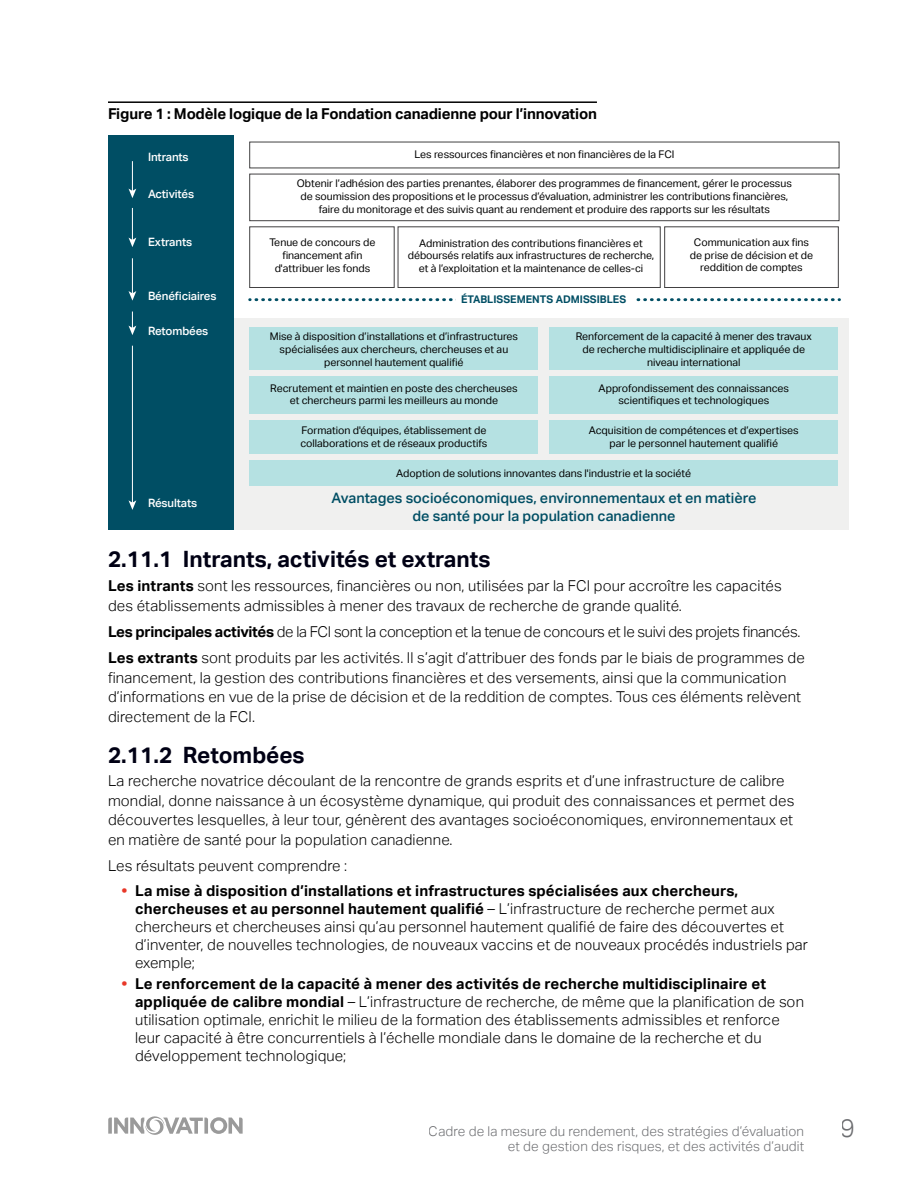
<style>
.page{position:relative;width:918px;height:1188px;background:#fff}
.page>*{position:absolute;margin:0;border:0;box-sizing:border-box;transform-origin:0 0}
.t1{font:300 25.5px "Aktiv Grotesk";color:#6d6e71}
.t2{font:700 22.5px "Aktiv Grotesk";color:#000014}
.Body{font:300 15px/18px "Aktiv Grotesk";letter-spacing:.01em;color:#000}
.Body-2{font:300 15px "Aktiv Grotesk";letter-spacing:-.02em;color:#000}
.Table_Title{font:700 15px "Aktiv Grotesk";letter-spacing:-.01em;color:#000}
.t3{font:500 14.4px/17.2px "Aktiv Grotesk";color:#004e64;text-align:center}
.t4{font:300 13.5px/15px "Aktiv Grotesk";letter-spacing:.01em;color:#6d6e71;text-align:right}
.t5{font:500 11.55px "Aktiv Grotesk";letter-spacing:-.01em;color:#fff}
.t6{font:10.5px/12.6px "Aktiv Grotesk";color:#000;text-align:center}
.t7{font:700 10.5px "Aktiv Grotesk";color:#004e64}
.s1{font-weight:700}
.s2{font-weight:700;color:#e83728}
</style>
<div class="page">
<hr style="left:108px;top:101px;width:489px;height:2px;background:#000">
<div style="left:220px;top:318px;width:628px;height:212px;background:#f0f0ef"></div>
<div style="left:108px;top:135px;width:126px;height:395px;background:#004e64"></div>
<svg style="left:250px;top:298px;width:590px;height:3px"></svg>
<div style="left:664px;top:227px;width:175px;height:61px;border:1px solid #424142"></div>
<div style="left:398px;top:227px;width:263px;height:61px;border:1px solid #424142"></div>
<div style="left:249px;top:227px;width:145px;height:61px;border:1px solid #424142"></div>
<div style="left:250px;top:460px;width:588px;height:26px;background:#b5e1e2"></div>
<div style="left:549px;top:328px;width:289px;height:42px;background:#b5e1e2"></div>
<div style="left:249px;top:327px;width:289px;height:43px;background:#b5e1e2"></div>
<div style="left:549px;top:421px;width:289px;height:33px;background:#b5e1e2"></div>
<div style="left:549px;top:376px;width:289px;height:38px;background:#b5e1e2"></div>
<div style="left:249px;top:377px;width:289px;height:37px;background:#b5e1e2"></div>
<div style="left:249px;top:421px;width:289px;height:33px;background:#b5e1e2"></div>
<div style="left:249px;top:174px;width:590px;height:47px;border:1px solid #424142"></div>
<div style="left:455px;top:291px;width:179px;height:18px;background:#fff"></div>
<hr style="left:132px;top:161px;width:1px;height:30px;background:#fff">
<svg style="left:129px;top:189px;width:7px;height:9px"></svg>
<hr style="left:132px;top:208px;width:1px;height:32px;background:#fff">
<svg style="left:129px;top:238px;width:7px;height:9px"></svg>
<hr style="left:132px;top:258px;width:1px;height:36px;background:#fff">
<svg style="left:129px;top:291px;width:7px;height:10px"></svg>
<svg style="left:129px;top:312px;width:7px;height:23px"></svg>
<hr style="left:132px;top:346px;width:1px;height:157px;background:#fff">
<svg style="left:129px;top:500px;width:7px;height:10px"></svg>
<svg style="left:108px;top:1116px;width:135px;height:19px"></svg>
<p class="Table_Title" style="left:108px;top:105px;width:490px">Figure 1 : Modèle logique de la Fondation canadienne pour l’innovation</p>
<p class="t5" style="left:148px;top:150px;width:42px">Intrants</p>
<p class="t5" style="left:148px;top:187px;width:48px">Activités</p>
<p class="t5" style="left:148px;top:235px;width:46px">Extrants</p>
<p class="t5" style="left:148px;top:289px;width:70px">Bénéficiaires</p>
<p class="t5" style="left:148px;top:324px;width:62px">Retombées</p>
<p class="t5" style="left:148px;top:496px;width:51px">Résultats</p>
<p class="t6" style="left:414px;top:148px;width:262px">Les ressources financières et non financières de la FCI</p>
<p class="t6" style="left:297px;top:178px;width:496px">Obtenir l’adhésion des parties prenantes, élaborer des programmes de financement, gérer le processus de soumission des propositions et le processus d’évaluation, administrer les contributions financières, faire du monitorage et des suivis quant au rendement et produire des rapports sur les résultats</p>
<p class="t6" style="left:269px;top:236px;width:108px">Tenue de concours de financement afin d'attribuer les fonds</p>
<p class="t6" style="left:408px;top:237px;width:248px">Administration des contributions financières et déboursés relatifs aux infrastructures de recherche, et à l’exploitation et la maintenance de celles-ci</p>
<p class="t7" style="left:461px;top:293px;width:167px">ÉTABLISSEMENTS ADMISSIBLES</p>
<p class="t6" style="left:690px;top:236px;width:125px">Communication aux fins de prise de décision et de reddition de comptes</p>
<p class="t6" style="left:270px;top:331px;width:250px">Mise à disposition d’installations et d’infrastructures spécialisées aux chercheurs, chercheuses et au personnel hautement qualifié</p>
<p class="t6" style="left:270px;top:382px;width:249px">Recrutement et maintien en poste des chercheuses et chercheurs parmi les meilleurs au monde</p>
<p class="t6" style="left:300px;top:424px;width:189px;text-align:left">Formation d'équipes, établissement de collaborations et de réseaux productifs</p>
<p class="t6" style="left:576px;top:331px;width:238px">Renforcement de la capacité à mener des travaux de recherche multidisciplinaire et appliquée de niveau international</p>
<p class="t6" style="left:599px;top:382px;width:192px">Approfondissement des connaissances scientifiques et technologiques</p>
<p class="t6" style="left:589px;top:424px;width:211px">Acquisition de compétences et d’expertises par le personnel hautement qualifié</p>
<p class="t6" style="left:396px;top:467px;width:296px">Adoption de solutions innovantes dans l'industrie et la société</p>
<p class="t3" style="left:332px;top:490px;width:426px">Avantages socioéconomiques, environnementaux et en matière de santé pour la population canadienne</p>
<h4 class="t2" style="left:108px;top:547px;width:384px">2.11.1 Intrants, activités et extrants</h4>
<p class="Body" style="left:108px;top:576px;width:675px;line-height:19.5px"><span class="s1">Les intrants</span> sont les ressources, financières ou non, utilisées par la FCI pour accroître les capacités des établissements admissibles à mener des travaux de recherche de grande qualité.</p>
<p class="Body-2" style="left:108px;top:623px;width:694px"><span class="s1">Les principales activités</span> de la FCI sont la conception et la tenue de concours et le suivi des projets financés.</p>
<p class="Body" style="left:108px;top:648px;width:698px;line-height:19.5px"><span class="s1">Les extrants</span> sont produits par les activités. Il s’agit d’attribuer des fonds par le biais de programmes de financement, la gestion des contributions financières et des versements, ainsi que la communication d’informations en vue de la prise de décision et de la reddition de comptes. Tous ces éléments relèvent directement de la FCI.</p>
<h4 class="t2" style="left:108px;top:742px;width:198px">2.11.2 Retombées</h4>
<p class="Body" style="left:108px;top:771px;width:688px;line-height:19.5px">La recherche novatrice découlant de la rencontre de grands esprits et d’une infrastructure de calibre mondial, donne naissance à un écosystème dynamique, qui produit des connaissances et permet des découvertes lesquelles, à leur tour, génèrent des avantages socioéconomiques, environnementaux et en matière de santé pour la population canadienne.</p>
<p class="Body" style="left:108px;top:857px;width:241px">Les résultats peuvent comprendre :</p>
<p class="Body" style="left:135px;top:882px;width:675px;text-indent:-14px"><span class="s2">•</span> <span class="s1">La mise à disposition d’installations et infrastructures spécialisées aux chercheurs, chercheuses et au personnel hautement qualifié</span> – L’infrastructure de recherche permet aux chercheurs et chercheuses ainsi qu’au personnel hautement qualifié de faire des découvertes et d’inventer, de nouvelles technologies, de nouveaux vaccins et de nouveaux procédés industriels par exemple;</p>
<p class="Body" style="left:135px;top:975px;width:671px;text-indent:-14px"><span class="s2">•</span> <span class="s1">Le renforcement de la capacité à mener des activités de recherche multidisciplinaire et appliquée de calibre mondial</span> – L’infrastructure de recherche, de même que la planification de son utilisation optimale, enrichit le milieu de la formation des établissements admissibles et renforce leur capacité à être concurrentiels à l’échelle mondiale dans le domaine de la recherche et du développement technologique;</p>
<p class="t4" style="left:429px;top:1124px;width:377px">Cadre de la mesure du rendement, des stratégies d’évaluation et de gestion des risques, et des activités d’audit</p>
<h1 class="t1" style="left:841px;top:1113px;width:17px">9</h1>
</div>
